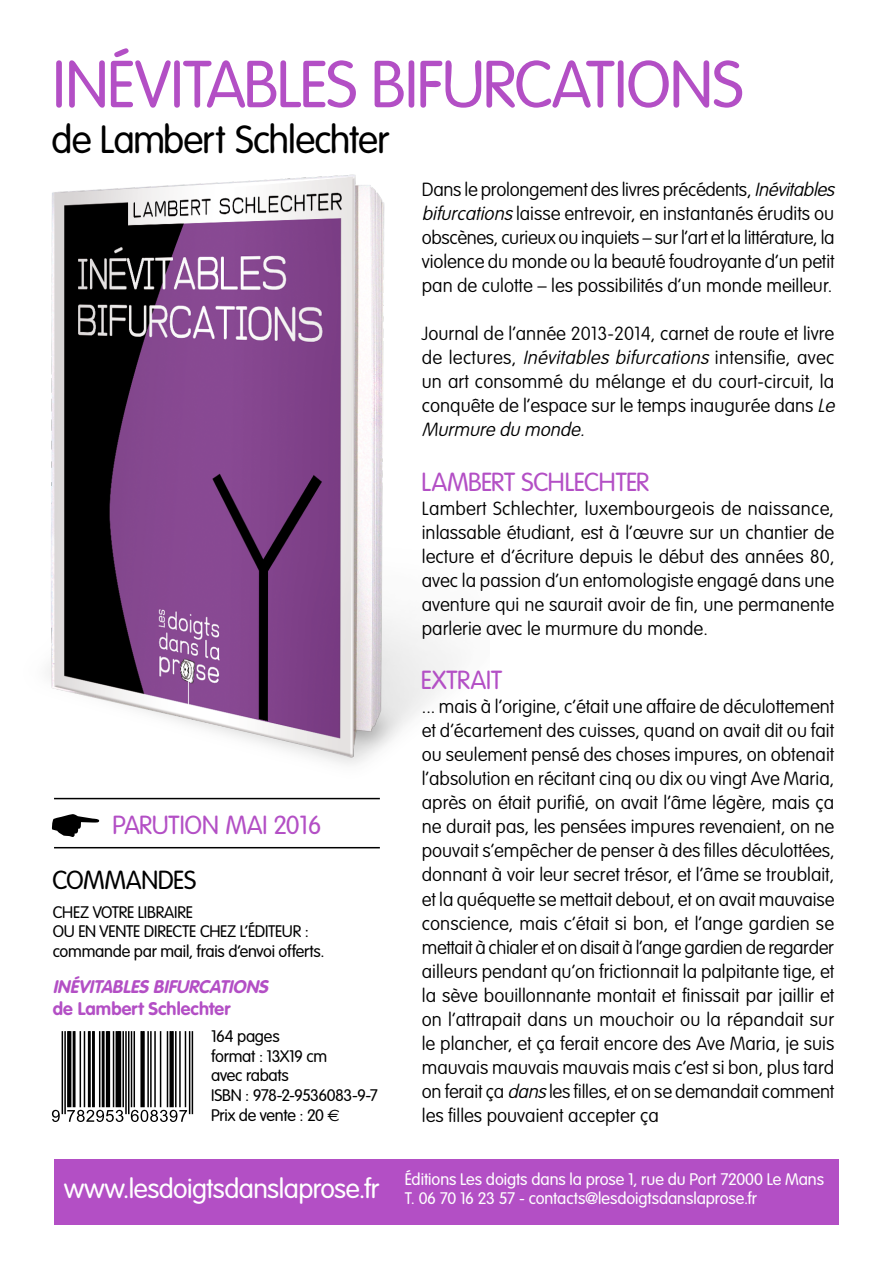
<style>
.page{position:relative;width:893px;height:1263px;background:#fff}
.page>*{position:absolute;margin:0;border:0;box-sizing:border-box;transform-origin:0 0}
.t1{font:700 64.65px "VAG Rounded Light S Si";letter-spacing:-.015em;color:#b34fc5}
.t2{font:700 38.25px "VAG Rounded Light S Si";letter-spacing:-.01em;color:#000}
.t3{font:700 25.5px "VAG Rounded Light S Si";letter-spacing:.005em;color:#b34fc5}
.t4{font:700 25.5px "VAG Rounded Light S Si";color:#000}
.t5{font:100 18.75px/24px "VAG Rounded";color:#000}
.t6{font:italic 700 18px "VAG Rounded";color:#b34fc5}
.t7{font:700 18px "VAG Rounded";letter-spacing:.005em;color:#b34fc5}
.t8{font:300 16.5px/19.8px "VAG Rounded";letter-spacing:-.015em;color:#000}
.t9{font:300 16.5px/19.8px "VAG Rounded";letter-spacing:-.005em;color:#fff}
.s1{font-family:"Euro Sans";font-weight:400}
.s2{font-style:italic}
</style>
<div class="page">
<div style="left:54px;top:1159px;width:785px;height:66px;background:#b34fc5"></div>
<img style="left:49px;top:174px;width:406px;height:626px">
<svg style="left:52px;top:814px;width:47px;height:23px"></svg>
<hr style="left:54px;top:847px;width:326px;height:1px;background:#000">
<hr style="left:54px;top:798px;width:326px;height:1px;background:#000">
<hr style="left:62px;top:1032px;width:1px;height:81px;background:#000">
<hr style="left:64px;top:1032px;width:2px;height:81px;background:#000">
<hr style="left:67px;top:1032px;width:2px;height:74px;background:#000">
<hr style="left:69px;top:1032px;width:1px;height:74px;background:#000">
<hr style="left:70px;top:1032px;width:1px;height:74px;background:#000">
<hr style="left:73px;top:1032px;width:1px;height:74px;background:#000">
<hr style="left:74px;top:1032px;width:2px;height:74px;background:#000">
<hr style="left:80px;top:1032px;width:1px;height:74px;background:#000">
<hr style="left:84px;top:1032px;width:1px;height:74px;background:#000">
<hr style="left:88px;top:1032px;width:1px;height:74px;background:#000">
<hr style="left:89px;top:1032px;width:2px;height:74px;background:#000">
<hr style="left:92px;top:1032px;width:2px;height:74px;background:#000">
<hr style="left:93px;top:1032px;width:2px;height:74px;background:#000">
<hr style="left:99px;top:1032px;width:1px;height:74px;background:#000">
<hr style="left:102px;top:1032px;width:1px;height:74px;background:#000">
<hr style="left:103px;top:1032px;width:2px;height:74px;background:#000">
<hr style="left:106px;top:1032px;width:1px;height:74px;background:#000">
<hr style="left:107px;top:1032px;width:2px;height:74px;background:#000">
<hr style="left:109px;top:1032px;width:1px;height:74px;background:#000">
<hr style="left:113px;top:1032px;width:1px;height:74px;background:#000">
<hr style="left:116px;top:1032px;width:1px;height:74px;background:#000">
<hr style="left:117px;top:1032px;width:1px;height:74px;background:#000">
<hr style="left:118px;top:1032px;width:2px;height:74px;background:#000">
<hr style="left:120px;top:1032px;width:1px;height:74px;background:#000">
<hr style="left:122px;top:1032px;width:2px;height:74px;background:#000">
<hr style="left:125px;top:1032px;width:2px;height:81px;background:#000">
<hr style="left:128px;top:1032px;width:1px;height:81px;background:#000">
<hr style="left:131px;top:1032px;width:1px;height:74px;background:#000">
<hr style="left:134px;top:1032px;width:1px;height:74px;background:#000">
<hr style="left:140px;top:1032px;width:2px;height:74px;background:#000">
<hr style="left:142px;top:1032px;width:1px;height:74px;background:#000">
<hr style="left:143px;top:1032px;width:2px;height:74px;background:#000">
<hr style="left:147px;top:1032px;width:2px;height:74px;background:#000">
<hr style="left:150px;top:1032px;width:2px;height:74px;background:#000">
<hr style="left:154px;top:1032px;width:2px;height:74px;background:#000">
<hr style="left:160px;top:1032px;width:1px;height:74px;background:#000">
<hr style="left:167px;top:1032px;width:1px;height:74px;background:#000">
<hr style="left:170px;top:1032px;width:1px;height:74px;background:#000">
<hr style="left:171px;top:1032px;width:1px;height:74px;background:#000">
<hr style="left:172px;top:1032px;width:2px;height:74px;background:#000">
<hr style="left:175px;top:1032px;width:2px;height:74px;background:#000">
<hr style="left:179px;top:1032px;width:2px;height:74px;background:#000">
<hr style="left:185px;top:1032px;width:1px;height:74px;background:#000">
<hr style="left:189px;top:1032px;width:1px;height:81px;background:#000">
<hr style="left:192px;top:1032px;width:1px;height:81px;background:#000">
<svg style="left:52px;top:1110px;width:8px;height:12px"></svg>
<svg style="left:67px;top:1110px;width:56px;height:12px"></svg>
<svg style="left:131px;top:1110px;width:56px;height:12px"></svg>
<h1 class="t1" style="left:52px;top:47px;width:693px">INÉVITABLES BIFURCATIONS</h1>
<h2 class="t2" style="left:51px;top:117px;width:341px">DE LAMBERT SCHLECHTER</h2>
<h3 class="t3" style="left:113px;top:810px;width:210px">PARUTION MAI 2016</h3>
<h3 class="t4" style="left:53px;top:865px;width:145px">COMMAN DES</h3>
<p class="t8" style="left:53px;top:902px;width:273px">CHEZ VOTRE LIBRAIRE<br>OU EN VENTE DIRECTE CHEZ L’ÉDITEUR : commande par mail, frais d’envoi offerts.</p>
<p class="t6" style="left:53px;top:976px;width:221px">INÉVITABLES BIFURCATIONS</p>
<p class="t7" style="left:53px;top:997px;width:180px">de Lambert Schlechter</p>
<p class="t8" style="left:211px;top:1026px;width:168px">164 pages<br>format : 13X19 cm<br>avec rabats<br>ISBN : 978-2-9536083-9-7<br>Prix de vente : 20 <span class="s1">e</span></p>
<p class="t5" style="left:422px;top:178px;width:418px">Dans le prolongement des livres précédents, <span class="s2">Inévitables bifurcations</span>laisse entrevoir, en instantanés érudits ou obscènes, curieux ou inquiets – sur l’art et la littérature, la violence du monde ou la beauté foudroyante d’un petit pan de culotte – les possibilités d’un monde meilleur.</p>
<p class="t5" style="left:422px;top:322px;width:418px">Journal de l’année 2013-2014, carnet de route et livre de lectures, <span class="s2">Inévitables bifurcations</span> intensifie, avec un art consommé du mélange et du court-circuit, la conquête de l’espace sur le temps inaugurée dans <span class="s2">Le Murmure du monde.</span></p>
<h3 class="t3" style="left:422px;top:467px;width:229px">LAMBERT SCHLECHTER</h3>
<p class="t5" style="left:422px;top:496px;width:414px;text-align:justify">Lambert Schlechter, luxembourgeois de naissance, inlassable étudiant, est à l’œuvre sur un chantier de lecture et d’écriture depuis le début des années 80, avec la passion d’un entomologiste engagé dans une aventure qui ne saurait avoir de fin, une permanente parlerie avec le murmure du monde.</p>
<h3 class="t3" style="left:422px;top:666px;width:37px">EXTRAIT</h3>
<p class="t5" style="left:422px;top:695px;width:414px;text-align:justify">... mais à l’origine, c’était une affaire de déculottement et d’écartement des cuisses, quand on avait dit ou fait ou seulement pensé des choses impures, on obtenait l’absolution en récitant cinq ou dix ou vingt Ave Maria, après on était purifié, on avait l’âme légère, mais ça ne durait pas, les pensées impures revenaient, on ne pouvait s’empêcher de penser à des filles déculottées, donnant à voir leur secret trésor, et l’âme se troublait, et la quéquette se mettait debout, et on avait mauvaise conscience, mais c’était si bon, et l’ange gardien se mettait à chialer et on disait à l’ange gardien de regarder ailleurs pendant qu’on frictionnait la palpitante tige, et la sève bouillonnante montait et finissait par jaillir et on l’attrapait dans un mouchoir ou la répandait sur le plancher, et ça ferait encore des Ave Maria, je suis mauvais mauvais mauvais mais c’est si bon, plus tard on ferait ça <span class="s2">dans</span>les filles, et on se demandait comment les filles pouvaient accepter ça</p>
<p class="t9" style="left:64px;top:1169px;width:761px;text-indent:341px">éditions Les doigts dans la prose 1, rue du Port 72000 Le Mans <sup>www.lesdoigtsdanslaprose.fr</sup> T. 06 70 16 23 57 - contacts@lesdoigtsdanslaprose.fr</p>
</div>
